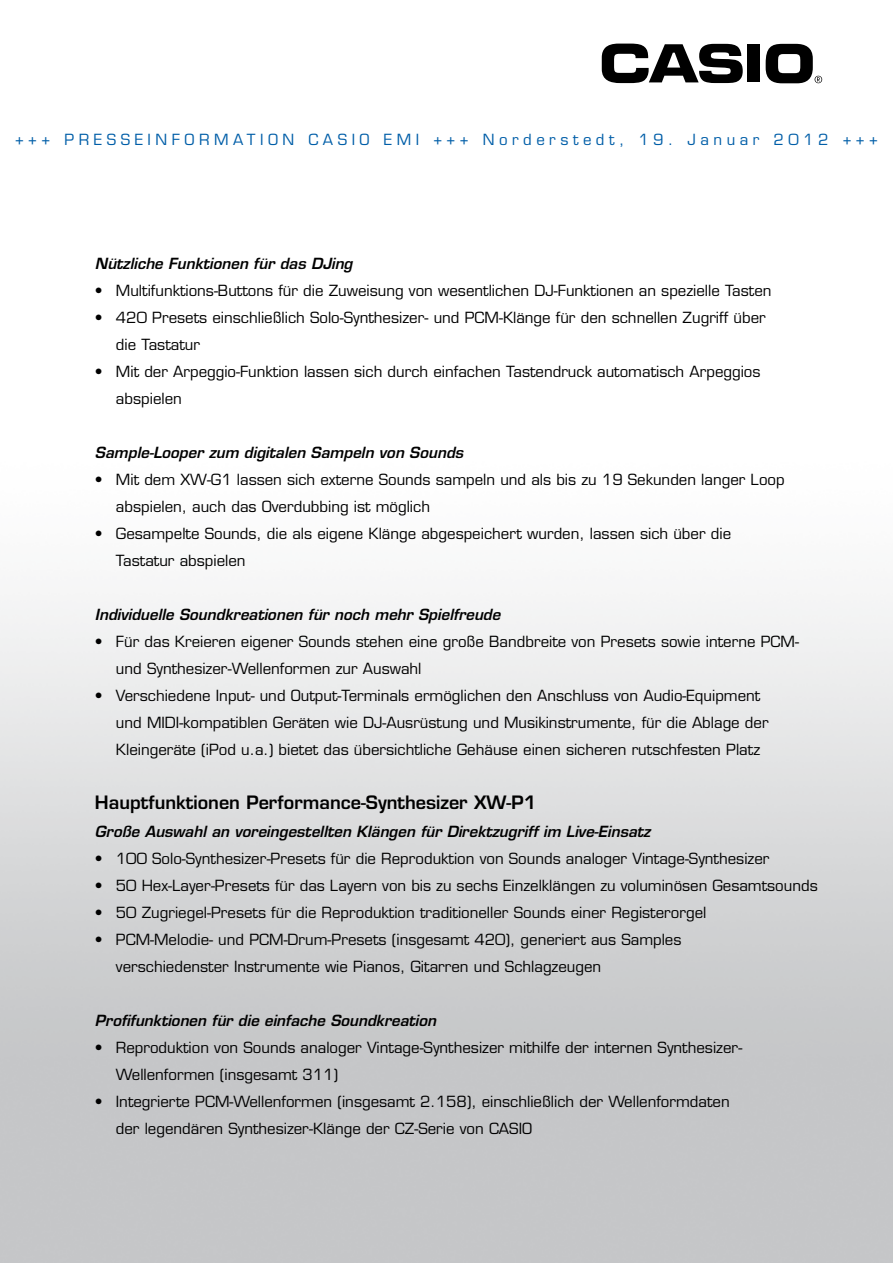
<style>
.page{position:relative;width:893px;height:1263px;background:#fff}
.page>*{position:absolute;margin:0;border:0;box-sizing:border-box;transform-origin:0 0}
.t1{font:600 18px "Eurostile";color:#000}
.t2{font:15px/27px "Eurostile";color:#000}
.t3{font:italic 600 15px "Eurostile";color:#000}
.t4{font:15px "Eurostile";letter-spacing:.3em;color:#005ea8}
</style>
<div class="page">
<img style="left:0;top:43px;width:893px;height:1220px">
<div style="left:748px;top:45px;width:12px;height:37px;background:#000"></div>
<svg style="left:766px;top:44px;width:56px;height:39px"></svg>
<svg style="left:602px;top:44px;width:141px;height:39px"></svg>
<p class="t4" style="left:15px;top:130px;width:864px">+++ PRESSEINFORMATION CASIO EMI +++ Norderstedt, 19. Januar 2012 +++</p>
<p class="t3" style="left:95px;top:254px;width:259px">Nützliche Funktionen für das DJing</p>
<p class="t2" style="left:95px;top:277px;width:678px">• Multifunktions-Buttons für die Zuweisung von wesentlichen DJ-Funktionen an spezielle Tasten</p>
<p class="t2" style="left:116px;top:304px;width:651px;text-indent:-21px">• 420 Presets einschließlich Solo-Synthesizer- und PCM-Klänge für den schnellen Zugriff über die Tastatur</p>
<p class="t2" style="left:116px;top:358px;width:646px;text-indent:-21px">• Mit der Arpeggio-Funktion lassen sich durch einfachen Tastendruck automatisch Arpeggios abspielen</p>
<p class="t3" style="left:95px;top:443px;width:370px">Sample-Looper zum digitalen Sampeln von Sounds</p>
<p class="t2" style="left:116px;top:466px;width:670px;text-indent:-21px">• Mit dem XW-G1 lassen sich externe Sounds sampeln und als bis zu 19 Sekunden langer Loop abspielen, auch das Overdubbing ist möglich</p>
<p class="t2" style="left:116px;top:520px;width:617px;text-indent:-21px">• Gesampelte Sounds, die als eigene Klänge abgespeichert wurden, lassen sich über die<br>Tastatur abspielen</p>
<p class="t3" style="left:95px;top:605px;width:407px">Individuelle Soundkreationen für noch mehr Spielfreude</p>
<p class="t2" style="left:116px;top:628px;width:684px;text-indent:-21px">• Für das Kreieren eigener Sounds stehen eine große Bandbreite von Presets sowie interne PCM&shy;und Synthesizer-Wellenformen zur Auswahl</p>
<p class="t2" style="left:116px;top:682px;width:654px;text-indent:-21px">• Verschiedene Input- und Output-Terminals ermöglichen den Anschluss von Audio-Equipment und MIDI-kompatiblen Geräten wie DJ-Ausrüstung und Musikinstrumente, für die Ablage der<br>Kleingeräte (iPod u.a.) bietet das übersichtliche Gehäuse einen sicheren rutschfesten Platz</p>
<p class="t1" style="left:95px;top:792px;width:443px">Hauptfunktionen Performance-Synthesizer XW-P1</p>
<p class="t3" style="left:95px;top:821px;width:557px">Große Auswahl an voreingestellten Klängen für Direktzugriff im Live-Einsatz</p>
<p class="t2" style="left:95px;top:844px;width:676px">• 100 Solo-Synthesizer-Presets für die Reproduktion von Sounds analoger Vintage-Synthesizer</p>
<p class="t2" style="left:95px;top:871px;width:724px">• 50 Hex-Layer-Presets für das Layern von bis zu sechs Einzelklängen zu voluminösen Gesamtsounds</p>
<p class="t2" style="left:95px;top:898px;width:613px">• 50 Zugriegel-Presets für die Reproduktion traditioneller Sounds einer Registerorgel</p>
<p class="t2" style="left:116px;top:925px;width:567px;text-indent:-21px">• PCM-Melodie- und PCM-Drum-Presets (insgesamt 420), generiert aus Samples verschiedenster Instrumente wie Pianos, Gitarren und Schlagzeugen</p>
<p class="t3" style="left:95px;top:1010px;width:343px">Profifunktionen für die einfache Soundkreation</p>
<p class="t2" style="left:116px;top:1033px;width:628px;text-indent:-21px">• Reproduktion von Sounds analoger Vintage-Synthesizer mithilfe der internen Synthesizer-<br>Wellenformen (insgesamt 311)</p>
<p class="t2" style="left:116px;top:1087px;width:615px;text-indent:-21px">• Integrierte PCM-Wellenformen (insgesamt 2.158), einschließlich der Wellenformdaten der legendären Synthesizer-Klänge der CZ-Serie von CASIO</p>
</div>
